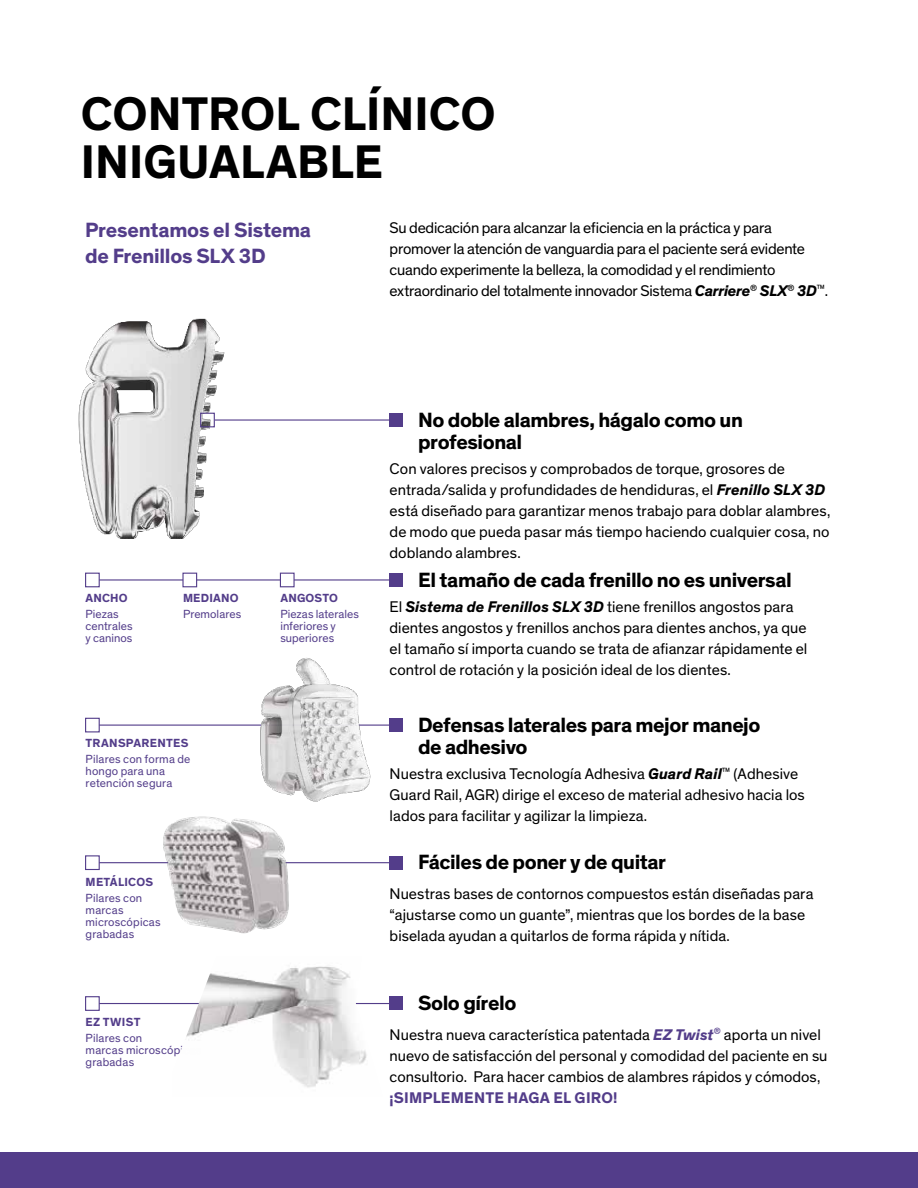
<style>
.page{position:relative;width:918px;height:1188px;background:#fff}
.page>*{position:absolute;margin:0;border:0;box-sizing:border-box;transform-origin:0 0}
.t1{font:700 48px/48px "Theinhardt";color:#000}
.t2{font:700 21px/22.5px "Theinhardt";letter-spacing:-.02em;color:#000}
.t3{font:700 21px/25.5px "Theinhardt";letter-spacing:-.01em;color:#533d8a}
.t4{font:15.75px/21px "Theinhardt";letter-spacing:.005em;color:#000}
.t5{font:15.75px/21px "Theinhardt";letter-spacing:-.015em;color:#000}
.t6{font:700 15.75px "Theinhardt";letter-spacing:.015em;color:#533d8a}
.t7{font:12px/12px "Theinhardt";letter-spacing:.01em;color:#533d8a}
.t8{font:700 12px "Theinhardt";letter-spacing:.015em;color:#533d8a}
.s1{font-weight:700;font-style:italic}
.s2{font-weight:700;font-style:italic;color:#533d8a}
</style>
<div class="page">
<img style="left:78px;top:318px;width:147px;height:221px">
<hr style="left:93px;top:579px;width:298px;height:2px;background:#533d8a">
<div style="left:390px;top:573px;width:13px;height:14px;background:#533d8a"></div>
<div style="left:85px;top:573px;width:15px;height:14px;background:#fff;border:1px solid #533d8a"></div>
<div style="left:182px;top:573px;width:15px;height:14px;background:#fff;border:1px solid #533d8a"></div>
<div style="left:280px;top:573px;width:15px;height:14px;background:#fff;border:1px solid #533d8a"></div>
<div style="left:390px;top:413px;width:13px;height:14px;background:#533d8a"></div>
<hr style="left:215px;top:419px;width:176px;height:2px;background:#533d8a">
<div style="left:200px;top:413px;width:15px;height:14px;border:1px solid #533d8a"></div>
<div style="left:390px;top:718px;width:13px;height:14px;background:#533d8a"></div>
<hr style="left:93px;top:725px;width:298px;height:1px;background:#533d8a">
<img style="left:243px;top:658px;width:136px;height:144px">
<div style="left:85px;top:718px;width:15px;height:14px;background:#fff;border:1px solid #533d8a"></div>
<div style="left:390px;top:856px;width:13px;height:13px;background:#533d8a"></div>
<hr style="left:93px;top:862px;width:298px;height:1px;background:#533d8a">
<div style="left:85px;top:855px;width:15px;height:15px;background:#fff;border:1px solid #533d8a"></div>
<img style="left:163px;top:799px;width:139px;height:135px">
<div style="left:390px;top:997px;width:13px;height:13px;background:#533d8a"></div>
<hr style="left:93px;top:1003px;width:298px;height:1px;background:#533d8a">
<div style="left:85px;top:996px;width:15px;height:15px;background:#fff;border:1px solid #533d8a"></div>
<img style="left:173px;top:966px;width:210px;height:122px">
<div style="left:0;top:1152px;width:918px;height:36px;background:#533d8a"></div>
<h1 class="t1" style="left:81px;top:91px;width:416px">CONTROL CLÍNICO<br>INIGUALABLE</h1>
<h2 class="t3" style="left:85px;top:218px;width:228px">Presentamos el Sistema de Frenillos SLX 3D</h2>
<p class="t5" style="left:390px;top:218px;width:440px">Su dedicación para alcanzar la eficiencia en la práctica y para promover la atención de vanguardia para el paciente será evidente cuando experimente la belleza, la comodidad y el rendimiento extraordinario del totalmente innovador Sistema <span class="s1">Carriere</span><sup>®</sup> <span class="s1">SLX</span><sup>®</sup> <span class="s1">3D</span><sup>™</sup>.</p>
<p class="t8" style="left:86px;top:590px;width:44px">ANCHO</p>
<p class="t7" style="left:86px;top:608px;width:49px">Piezas centrales y caninos</p>
<p class="t8" style="left:183px;top:590px;width:57px">MEDIANO</p>
<p class="t7" style="left:183px;top:608px;width:60px">Premolares</p>
<p class="t8" style="left:86px;top:735px;width:104px">TRANSPARENTES</p>
<p class="t7" style="left:86px;top:753px;width:106px">Pilares con forma de hongo para una retención segura</p>
<p class="t8" style="left:86px;top:875px;width:69px">METÁLICOS</p>
<p class="t7" style="left:86px;top:893px;width:77px">Pilares con marcas microscópicas grabadas</p>
<p class="t8" style="left:86px;top:1014px;width:56px">EZ TWIST</p>
<p class="t7" style="left:86px;top:1032px;width:117px">Pilares con<br>marcas microscópicas grabadas</p>
<p class="t8" style="left:280px;top:590px;width:59px">ANGOSTO</p>
<p class="t7" style="left:280px;top:608px;width:80px">Piezas laterales inferiores y superiores</p>
<h2 class="t2" style="left:418px;top:409px;width:326px">No doble alambres, hágalo como un profesional</h2>
<p class="t4" style="left:390px;top:459px;width:442px">Con valores precisos y comprobados de torque, grosores de entrada/salida y profundidades de hendiduras, el <span class="s1">Frenillo SLX 3D </span>está diseñado para garantizar menos trabajo para doblar alambres, de modo que pueda pasar más tiempo haciendo cualquier cosa, no doblando alambres.</p>
<h2 class="t2" style="left:418px;top:569px;width:375px">El tamaño de cada frenillo no es universal</h2>
<p class="t4" style="left:390px;top:597px;width:419px">El <span class="s1">Sistema de Frenillos SLX 3D</span> tiene frenillos angostos para dientes angostos y frenillos anchos para dientes anchos, ya que el tamaño sí importa cuando se trata de afianzar rápidamente el control de rotación y la posición ideal de los dientes.</p>
<h2 class="t2" style="left:418px;top:714px;width:344px">Defensas laterales para mejor manejo de adhesivo</h2>
<p class="t4" style="left:390px;top:764px;width:417px">Nuestra exclusiva Tecnología Adhesiva <span class="s1">Guard Rail</span><sup>™</sup> (Adhesive<br>Guard Rail, AGR) dirige el exceso de material adhesivo hacia los lados para facilitar y agilizar la limpieza.</p>
<h2 class="t2" style="left:418px;top:852px;width:250px">Fáciles de poner y de quitar</h2>
<p class="t4" style="left:390px;top:883px;width:425px">Nuestras bases de contornos compuestos están diseñadas para “ajustarse como un guante”, mientras que los bordes de la base biselada ayudan a quitarlos de forma rápida y nítida.</p>
<h2 class="t2" style="left:418px;top:992px;width:100px">Solo gírelo</h2>
<p class="t4" style="left:390px;top:1024px;width:439px">Nuestra nueva característica patentada <span class="s2">EZ Twist</span><sup>®</sup> aporta un nivel nuevo de satisfacción del personal y comodidad del paciente en su consultorio. Para hacer cambios de alambres rápidos y cómodos,</p>
<p class="t6" style="left:390px;top:1088px;width:229px">¡SIMPLEMENTE HAGA EL GIRO!</p>
</div>
